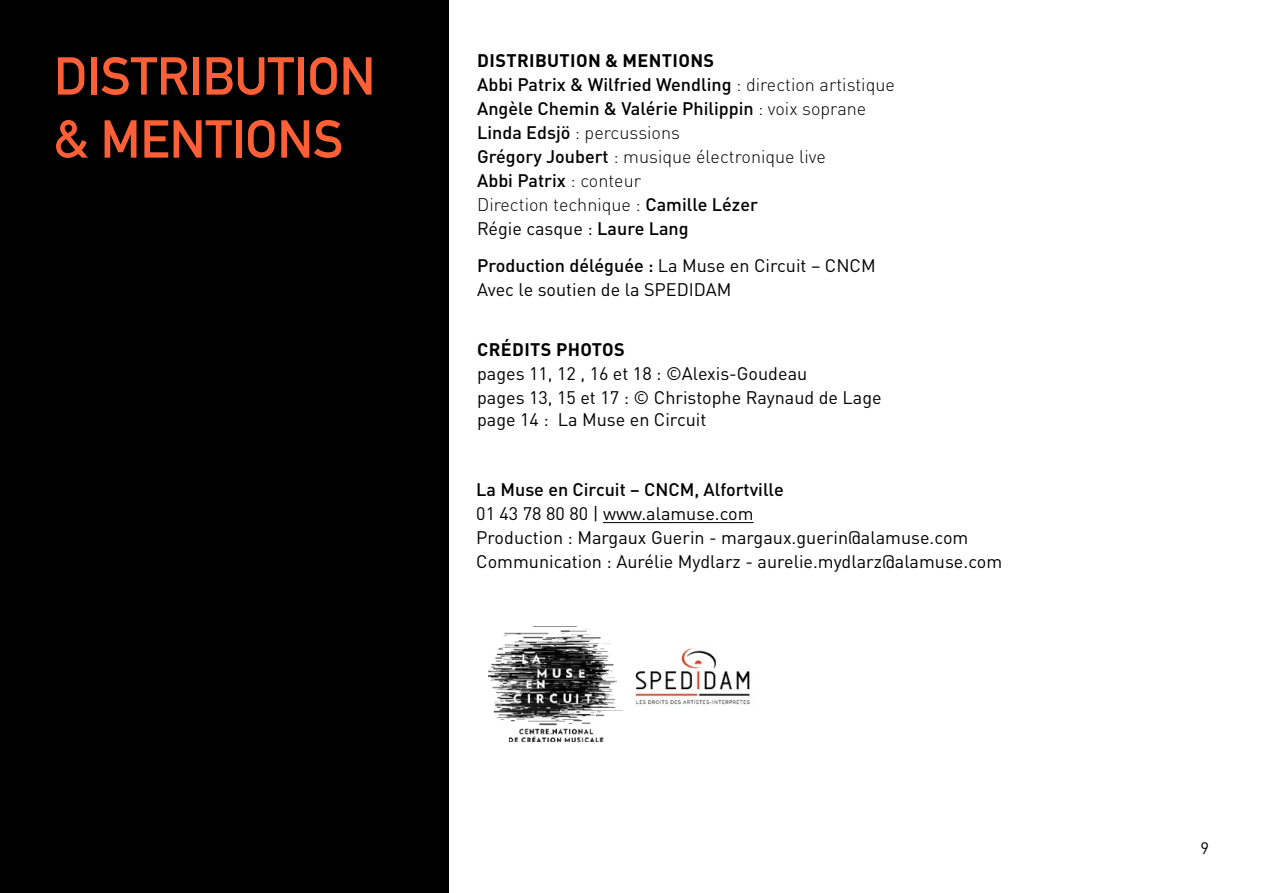
<style>
.page{position:relative;width:1263px;height:893px;background:#fff}
.page>*{position:absolute;margin:0;border:0;box-sizing:border-box;transform-origin:0 0}
.t1{font:700 52.5px/63px "DIN Alternate";color:#fd6037}
.t2{font:18px/24px "DIN Pro";color:#000}
.t3{font:500 18px/24px "DIN Pro";color:#000}
.t4{font:700 18px "DIN Pro";letter-spacing:.02em;color:#000}
.t5{font:16.5px "DIN Pro";color:#000}
.s1{font-weight:700}
.s2{font-weight:300}
.s3{font-weight:400}
.s4{font-weight:500}
</style>
<div class="page">
<div style="left:0;top:0;width:449px;height:893px;background:#000"></div>
<hr style="left:603px;top:522px;width:151px;height:1px;background:#000">
<img style="left:488px;top:628px;width:135px;height:113px">
<img style="left:635px;top:647px;width:115px;height:58px">
<h1 class="t1" style="left:54px;top:41px;width:323px">DISTRIBUTION &amp; MENTIONS</h1>
<p class="t3" style="left:477px;top:46px;width:419px"><span class="s1">DISTRIBUTION &amp; MENTIONS<br></span>Abbi Patrix &amp; Wilfried Wendling <span class="s2">: direction artistique </span>Angèle Chemin &amp; Valérie Philippin <span class="s2">: voix soprane </span>Linda Edsjö <span class="s2">: percussions<br></span>Grégory Joubert <span class="s2">: musique électronique live<br></span>Abbi Patrix <span class="s2">: conteur<br>Direction technique :</span> Camille Lézer<br><span class="s3">Régie casque :</span> Laure Lang</p>
<p class="t2" style="left:477px;top:251px;width:400px"><span class="s4">Production déléguée :</span> La Muse en Circuit – CNCM<br>Avec le soutien de la SPEDIDAM</p>
<p class="t4" style="left:477px;top:335px;width:149px">CRÉDITS PHOTOS</p>
<p class="t2" style="left:477px;top:360px;width:406px">pages 11, 12 , 16 et 18 : ©Alexis-Goudeau<br>pages 13, 15 et 17 : © Christophe Raynaud de Lage</p>
<p class="t2" style="left:477px;top:406px;width:231px">page 14 : La Muse en Circuit</p>
<p class="t3" style="left:476px;top:476px;width:309px">La Muse en Circuit – CNCM, Alfortville</p>
<p class="t2" style="left:476px;top:500px;width:527px">01 43 78 80 80 | www.alamuse.com<br>Production : Margaux Guerin - margaux.guerin@alamuse.com<br>Communication : Aurélie Mydlarz - aurelie.mydlarz@alamuse.com</p>
<p class="t5" style="left:1200px;top:835px;width:10px">9</p>
</div>
